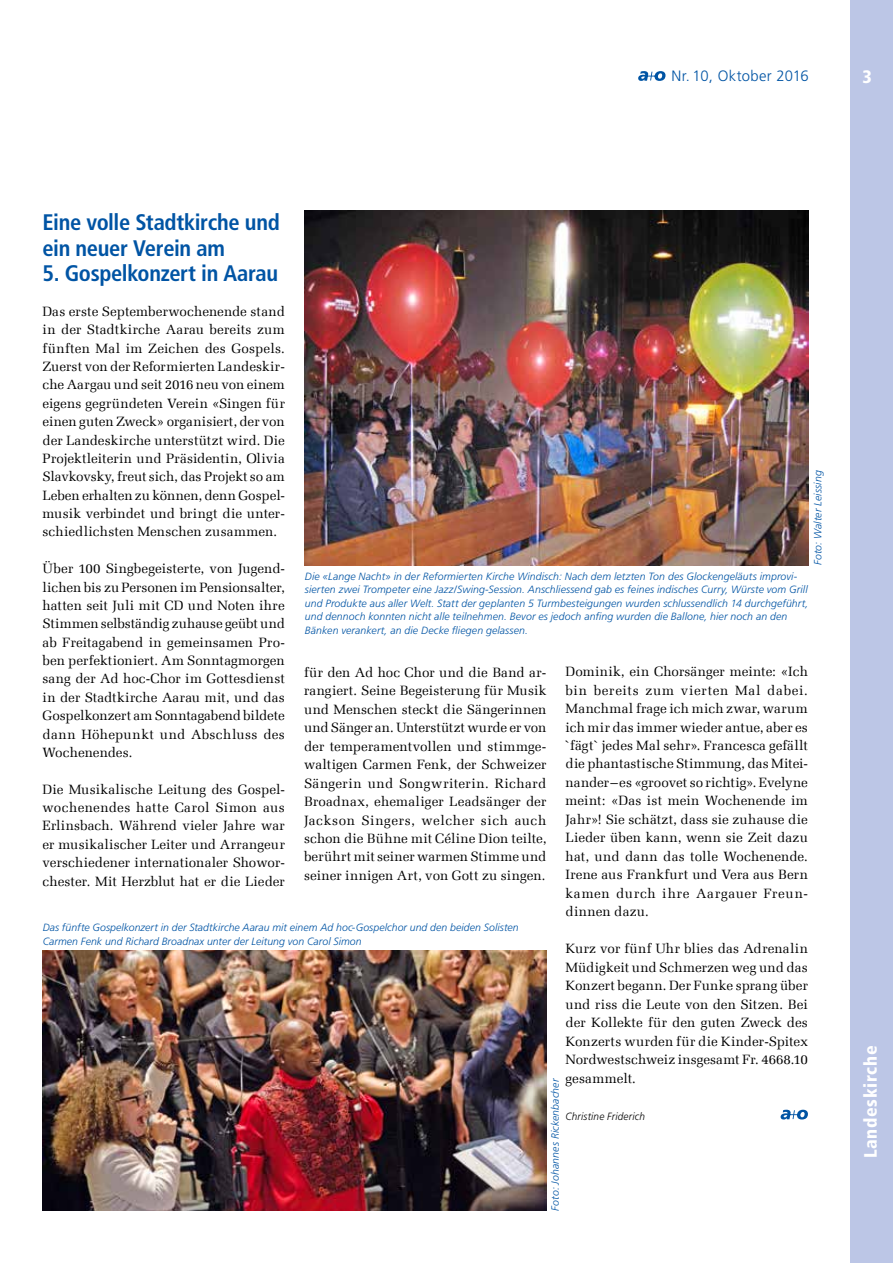
<style>
.page{position:relative;width:893px;height:1263px;background:#fff}
.page>*{position:absolute;margin:0;border:0;box-sizing:border-box;transform-origin:0 0}
.t1{font:700 condensed 22.5px/25.5px "Frutiger";letter-spacing:-.015em;color:#0054a4}
.t2{font:900 condensed 18px "Frutiger";letter-spacing:.04em;color:#fff}
.t3{font:300 15px "Frutiger";letter-spacing:.02em;color:#0054a4}
.t4{font:13.5px/18.5px "Melior Com";letter-spacing:.005em;color:#000;text-align:justify}
.t5{font:italic 300 10.5px/13.5px "Frutiger";letter-spacing:.01em;color:#0054a4}
.t6{font:italic 300 10.5px "Frutiger";letter-spacing:.02em;color:#000;scale:.95 1}
</style>
<div class="page">
<div style="left:850px;top:0;width:43px;height:1263px;background:#bcc6e6"></div>
<svg style="left:638px;top:71px;width:27px;height:10px"></svg>
<img style="left:43px;top:950px;width:503px;height:261px">
<img style="left:305px;top:210px;width:504px;height:355px">
<svg style="left:781px;top:1110px;width:27px;height:9px"></svg>
<p class="t3" style="left:671px;top:67px;width:139px">Nr. 10, Oktober 2016</p>
<h2 class="t2" style="left:862px;top:66px;width:11px">3</h2>
<h1 class="t1" style="left:43px;top:210px;width:239px">Eine volle Stadtkirche und ein neuer Verein am</h1>
<h1 class="t1" style="left:43px;top:261px;width:237px">5. Gospelkonzert in Aarau</h1>
<p class="t4" style="left:43px;top:302px;width:244px">Das erste Septemberwochenende stand in der Stadtkirche Aarau bereits zum fünften Mal im Zeichen des Gospels.<br>Zuerst von der Reformierten Landeskir&shy;che Aargau und seit 2016 neu von einem eigens gegründeten Verein «Singen für einen guten Zweck» organisiert, der von der Landeskirche unterstützt wird. Die Projektleiterin und Präsidentin, Olivia Slavkovsky, freut sich, das Projekt so am Leben erhalten zu können, denn Gospel&shy;musik verbindet und bringt die unter&shy;schiedlichsten Menschen zusammen.</p>
<p class="t4" style="left:43px;top:559px;width:244px">Über 100 Singbegeisterte, von Jugend&shy;lichen bis zu Personen im Pensionsalter, hatten seit Juli mit CD und Noten ihre Stimmen selbständig zuhause geübt und ab Freitagabend in gemeinsamen Pro&shy;ben perfektioniert. Am Sonntagmorgen sang der Ad hoc-Chor im Gottesdienst in der Stadtkirche Aarau mit, und das Gospelkonzert am Sonntagabend bildete dann Höhepunkt und Abschluss des Wochenendes.</p>
<p class="t4" style="left:43px;top:780px;width:244px">Die Musikalische Leitung des Gospel&shy;wochenendes hatte Carol Simon aus Erlinsbach. Während vieler Jahre war er musikalischer Leiter und Arrangeur verschiedener internationaler Showor&shy;chester. Mit Herzblut hat er die Lieder</p>
<p class="t5" style="left:811px;top:565px;width:96px;rotate:-90deg">Foto: Walter Leissing</p>
<p class="t5" style="left:305px;top:569px;width:505px">Die «Lange Nacht» in der Reformierten Kirche Windisch: Nach dem letzten Ton des Glockengeläuts improvi&shy;sierten zwei Trompeter eine Jazz/Swing-Session. Anschliessend gab es feines indisches Curry, Würste vom Grill und Produkte aus aller Welt. Statt der geplanten 5 Turmbesteigungen wurden schlussendlich 14 durchgeführt, und dennoch konnten nicht alle teilnehmen. Bevor es jedoch anfing wurden die Ballone, hier noch an den Bänken verankert, an die Decke fliegen gelassen.</p>
<p class="t4" style="left:566px;top:662px;width:244px">Dominik, ein Chorsänger meinte: «Ich bin bereits zum vierten Mal dabei.<br>Manchmal frage ich mich zwar, warum ich mir das immer wieder antue, aber es `fägt` jedes Mal sehr». Francesca gefällt die phantastische Stimmung, das Mitei&shy;nander–es «groovet so richtig». Evelyne meint: «Das ist mein Wochenende im Jahr»! Sie schätzt, dass sie zuhause die Lieder üben kann, wenn sie Zeit dazu hat, und dann das tolle Wochenende.<br>Irene aus Frankfurt und Vera aus Bern kamen durch ihre Aargauer Freun&shy;dinnen dazu.</p>
<p class="t4" style="left:566px;top:939px;width:244px">Kurz vor fünf Uhr blies das Adrenalin Müdigkeit und Schmerzen weg und das Konzert begann. Der Funke sprang über und riss die Leute von den Sitzen. Bei der Kollekte für den guten Zweck des Konzerts wurden für die Kinder-Spitex Nordwestschweiz insgesamt Fr. 4668.10 gesammelt.</p>
<p class="t6" style="left:566px;top:1110px;width:85px">Christine Friderich</p>
<p class="t4" style="left:304px;top:663px;width:244px">für den Ad hoc Chor und die Band ar&shy;rangiert. Seine Begeisterung für Musik und Menschen steckt die Sängerinnen und Sänger an. Unterstützt wurde er von der temperamentvollen und stimmge&shy;waltigen Carmen Fenk, der Schweizer Sängerin und Songwriterin. Richard Broadnax, ehemaliger Leadsänger der Jackson Singers, welcher sich auch schon die Bühne mit Céline Dion teilte, berührt mit seiner warmen Stimme und seiner innigen Art, von Gott zu singen.</p>
<p class="t5" style="left:43px;top:921px;width:478px">Das fünfte Gospelkonzert in der Stadtkirche Aarau mit einem Ad hoc-Gospelchor und den beiden Solisten<br>Carmen Fenk und Richard Broadnax unter der Leitung von Carol Simon</p>
<p class="t5" style="left:548px;top:1211px;width:134px;rotate:-90deg">Foto: Johannes Rickenbacher</p>
<h2 class="t2" style="left:860px;top:1158px;width:114px;rotate:-90deg">Landeskirche</h2>
</div>
